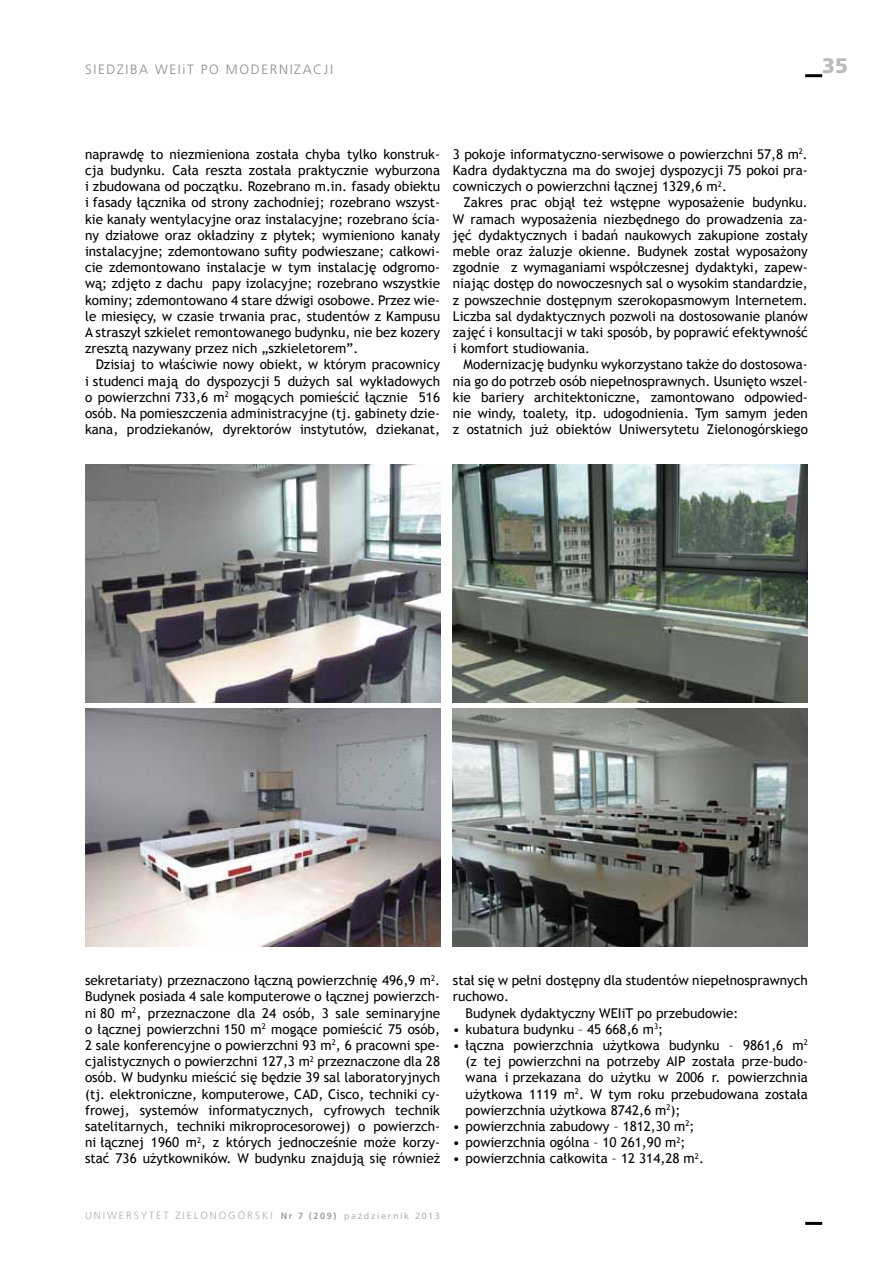
<style>
.page{position:relative;width:893px;height:1263px;background:#fff}
.page>*{position:absolute;margin:0;border:0;box-sizing:border-box;transform-origin:0 0}
.t1{font:900 21px "Frutiger LT Pro";color:#b8babc}
.t2{font:13.5px/16.2px "Trebuchet MS";color:#000;text-align:justify}
.t3{font:300 13.5px "Frutiger LT Pro";letter-spacing:.12em;color:#8a8c8e}
.t4{font:300 10.5px "Frutiger LT Pro";letter-spacing:.18em;color:#acaeb1}
.s1{font-weight:700;font-size:9px;color:#9d9fa2}
.s2{font-weight:400;font-size:9px;color:#aeb0b2}
</style>
<div class="page">
<hr style="left:805px;top:74px;width:17px;height:3px;background:#000">
<hr style="left:805px;top:1222px;width:17px;height:3px;background:#000">
<img style="left:85px;top:709px;width:355px;height:238px">
<img style="left:85px;top:465px;width:355px;height:238px">
<img style="left:453px;top:465px;width:355px;height:238px">
<img style="left:453px;top:709px;width:355px;height:238px">
<p class="t3" style="left:85px;top:61px;width:80px">SIEDZI BA WEI</p>
<p class="t3" style="left:182px;top:61px;width:88px">IT PO MODERNIZ</p>
<p class="t3" style="left:303px;top:61px;width:30px">ACJI</p>
<h1 class="t1" style="left:822px;top:53px;width:27px">35</h1>
<p class="t2" style="left:85px;top:146px;width:357px">naprawdę to niezmieniona została chyba tylko konstruk&shy;cja budynku. Cała reszta została praktycznie wyburzona i zbudowana od początku. Rozebrano m.in. fasady obiektu i fasady łącznika od strony zachodniej; rozebrano wszyst&shy;kie kanały wentylacyjne oraz instalacyjne; rozebrano ścia&shy;ny działowe oraz okładziny z płytek; wymieniono kanały instalacyjne; zdemontowano sufity podwieszane; całkowi&shy;cie zdemontowano instalacje w tym instalację odgromo&shy;wą; zdjęto z dachu papy izolacyjne; rozebrano wszystkie kominy; zdemontowano 4 stare dźwigi osobowe. Przez wie&shy;le miesięcy, w czasie trwania prac, studentów z Kampusu A straszył szkielet remontowanego budynku, nie bez kozery zresztą nazywany przez nich „szkieletorem”.</p>
<p class="t2" style="left:85px;top:357px;width:357px;text-indent:11px">Dzisiaj to właściwie nowy obiekt, w którym pracownicy i studenci mają do dyspozycji 5 dużych sal wykładowych o powierzchni 733,6 m<sup>2</sup> mogących pomieścić łącznie 516 osób. Na pomieszczenia administracyjne (tj. gabinety dzie&shy;kana, prodziekanów, dyrektorów instytutów, dziekanat,</p>
<p class="t2" style="left:453px;top:146px;width:357px">3 pokoje informatyczno-serwisowe o powierzchni 57,8 m<sup>2</sup>.<br>Kadra dydaktyczna ma do swojej dyspozycji 75 pokoi pra&shy;cowniczych o powierzchni łącznej 1329,6 m<sup>2</sup>.</p>
<p class="t2" style="left:453px;top:195px;width:357px;text-indent:11px">Zakres prac objął też wstępne wyposażenie budynku.<br>W ramach wyposażenia niezbędnego do prowadzenia za&shy;jęć dydaktycznych i badań naukowych zakupione zostały meble oraz żaluzje okienne. Budynek został wyposażony zgodnie z wymaganiami współczesnej dydaktyki, zapew&shy;niając dostęp do nowoczesnych sal o wysokim standardzie, z powszechnie dostępnym szerokopasmowym Internetem.<br>Liczba sal dydaktycznych pozwoli na dostosowanie planów zajęć i konsultacji w taki sposób, by poprawić efektywność i komfort studiowania.</p>
<p class="t2" style="left:453px;top:357px;width:357px;text-indent:11px">Modernizację budynku wykorzystano także do dostosowa&shy;nia go do potrzeb osób niepełnosprawnych. Usunięto wszel&shy;kie bariery architektoniczne, zamontowano odpowied&shy;nie windy, toalety, itp. udogodnienia. Tym samym jeden z ostatnich już obiektów Uniwersytetu Zielonogórskiego</p>
<p class="t2" style="left:85px;top:972px;width:357px">sekretariaty) przeznaczono łączną powierzchnię 496,9 m<sup>2</sup>.<br>Budynek posiada 4 sale komputerowe o łącznej powierzch&shy;ni 80 m<sup>2</sup>, przeznaczone dla 24 osób, 3 sale seminaryjne o łącznej powierzchni 150 m<sup>2</sup> mogące pomieścić 75 osób, 2 sale konferencyjne o powierzchni 93 m<sup>2</sup>, 6 pracowni spe&shy;cjalistycznych o powierzchni 127,3 m<sup>2</sup> przeznaczone dla 28 osób. W budynku mieścić się będzie 39 sal laboratoryjnych (tj. elektroniczne, komputerowe, CAD, Cisco, techniki cy&shy;frowej, systemów informatycznych, cyfrowych technik satelitarnych, techniki mikroprocesorowej) o powierzch&shy;ni łącznej 1960 m<sup>2</sup>, z których jednocześnie może korzy&shy;stać 736 użytkowników. W budynku znajdują się również</p>
<p class="t2" style="left:453px;top:972px;width:356px">stał się w pełni dostępny dla studentów niepełnosprawnych</p>
<p class="t2" style="left:453px;top:988px;width:58px">ruchowo.</p>
<p class="t2" style="left:466px;top:1005px;width:274px">Budynek dydaktyczny WEIiT po przebudowie:</p>
<p class="t2" style="left:453px;top:1021px;width:212px">• kubatura budynku – 45 668,6 m<sup>3</sup>;</p>
<p class="t2" style="left:466px;top:1037px;width:344px;text-indent:-13px">• łączna powierzchnia użytkowa budynku – 9861,6 m<sup>2 </sup>(z tej powierzchni na potrzeby AIP została prze-budo&shy;wana i przekazana do użytku w 2006 r. powierzchnia użytkowa 1119 m<sup>2</sup>. W tym roku przebudowana została powierzchnia użytkowa 8742,6 m<sup>2</sup>);</p>
<p class="t2" style="left:453px;top:1118px;width:243px">• powierzchnia zabudowy – 1812,30 m<sup>2</sup>;</p>
<p class="t2" style="left:453px;top:1134px;width:234px">• powierzchnia ogólna – 10 261,90 m<sup>2</sup>;</p>
<p class="t2" style="left:453px;top:1150px;width:253px">• powierzchnia całkowita – 12 314,28 m<sup>2</sup>.</p>
<p class="t4" style="left:85px;top:1209px;width:356px">UNIWERSYTET ZIELONOGÓRSKI <span class="s1">Nr 7 (209)</span> <span class="s2">październik 2013</span></p>
</div>
